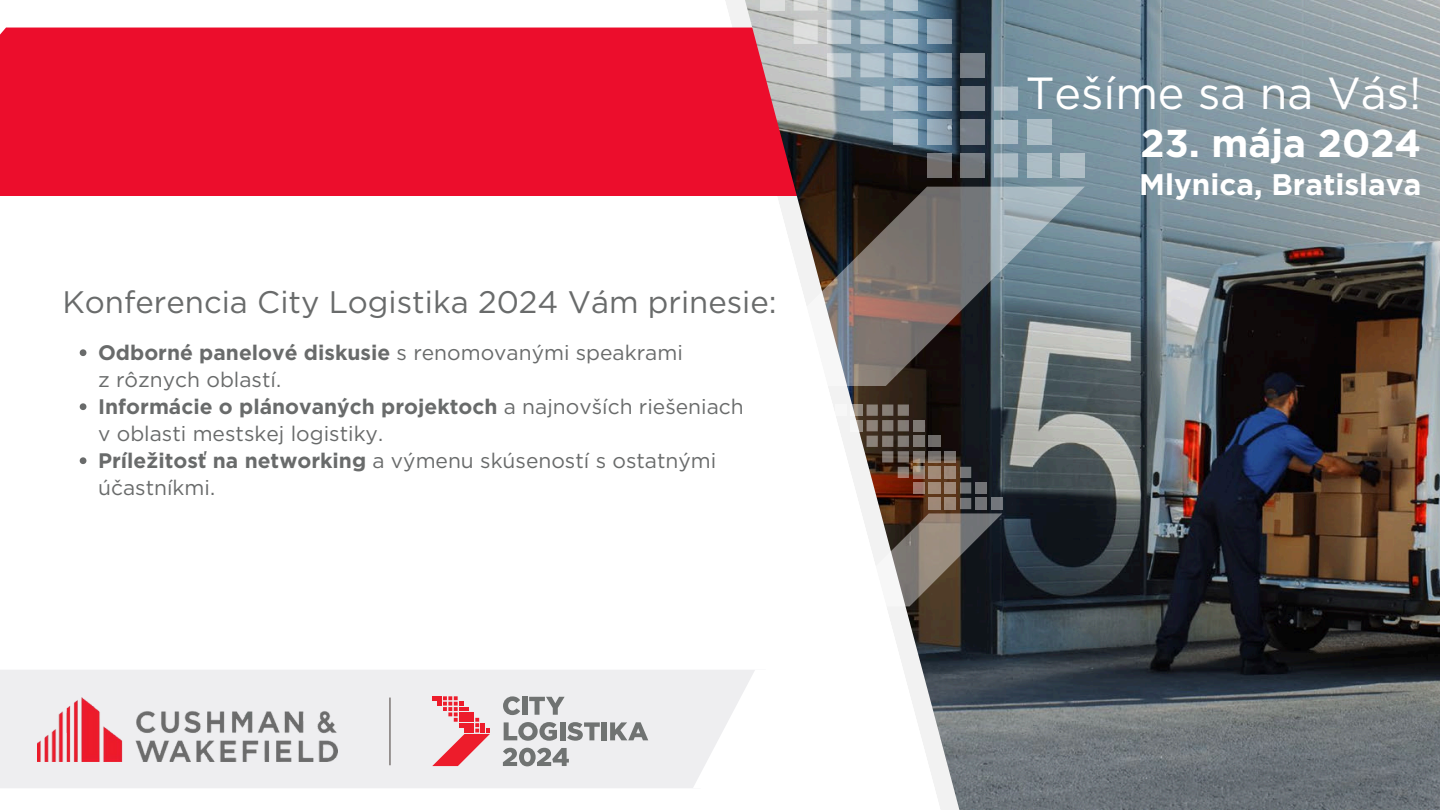
<style>
.page{position:relative;width:1440px;height:810px;background:#fff}
.page>*{position:absolute;margin:0;border:0;box-sizing:border-box;transform-origin:0 0}
.t1{font:44.9px "Gotham";color:#fff}
.t2{font:700 38.8px "Gotham";color:#fff}
.t3{font:31.1px "Gotham";color:#696b6b}
.t4{font:700 29.8px "Gotham";color:#fff}
.t5{font:21px/27px "Gotham";color:#696b6b}
.s1{font-weight:700}
</style>
<div class="page">
<div style="left:0;top:670px;width:693px;height:118px;background:#eeeef0"></div>
<div style="left:693px;top:670px;width:747px;height:118px;background:linear-gradient(to bottom,#e9e9ec,#fafafb)"></div>
<svg style="left:720px;top:0;width:20px;height:788px"></svg>
<div style="left:0;top:28px;width:740px;height:168px;background:#ec0d2c"></div>
<img style="left:740px;top:0;width:700px;height:810px">
<div style="left:867px;top:436px;width:11px;height:11px;background:#8b8279"></div>
<div style="left:882px;top:436px;width:11px;height:11px;background:#857d76"></div>
<div style="left:898px;top:436px;width:11px;height:11px;background:#827c76"></div>
<div style="left:913px;top:436px;width:12px;height:11px;background:#7e7973"></div>
<div style="left:929px;top:436px;width:11px;height:11px;background:#706d6a"></div>
<div style="left:882px;top:451px;width:11px;height:11px;background:#7e736e"></div>
<div style="left:898px;top:451px;width:11px;height:11px;background:#7f756e"></div>
<svg style="left:913px;top:451px;width:12px;height:11px"></svg>
<svg style="left:929px;top:451px;width:11px;height:11px"></svg>
<svg style="left:944px;top:451px;width:12px;height:11px"></svg>
<svg style="left:898px;top:467px;width:11px;height:11px"></svg>
<svg style="left:913px;top:467px;width:12px;height:11px"></svg>
<div style="left:929px;top:467px;width:11px;height:11px;background:#a08b77"></div>
<div style="left:944px;top:467px;width:12px;height:11px;background:#9d8777"></div>
<div style="left:960px;top:467px;width:11px;height:11px;background:#727376"></div>
<div style="left:913px;top:482px;width:12px;height:12px;background:#9f7369"></div>
<div style="left:929px;top:482px;width:11px;height:12px;background:#a08b76"></div>
<div style="left:944px;top:482px;width:12px;height:12px;background:#9d8878"></div>
<div style="left:960px;top:482px;width:11px;height:12px;background:#707376"></div>
<div style="left:976px;top:482px;width:11px;height:12px;background:#737376"></div>
<div style="left:929px;top:498px;width:11px;height:11px;background:#9d8877"></div>
<div style="left:944px;top:498px;width:12px;height:11px;background:#9c8576"></div>
<div style="left:960px;top:498px;width:11px;height:11px;background:#707376"></div>
<div style="left:976px;top:498px;width:11px;height:11px;background:#717376"></div>
<div style="left:991px;top:498px;width:11px;height:11px;background:#73767c"></div>
<svg style="left:851px;top:420px;width:11px;height:11px"></svg>
<div style="left:867px;top:420px;width:11px;height:11px;background:#8e8279"></div>
<div style="left:882px;top:420px;width:11px;height:11px;background:#857f76"></div>
<div style="left:898px;top:420px;width:11px;height:11px;background:#827c76"></div>
<div style="left:913px;top:420px;width:12px;height:11px;background:#7f7973"></div>
<div style="left:835px;top:405px;width:12px;height:11px;background:#f7f7f7"></div>
<svg style="left:851px;top:405px;width:11px;height:11px"></svg>
<div style="left:867px;top:405px;width:11px;height:11px;background:#8b8279"></div>
<div style="left:882px;top:405px;width:11px;height:11px;background:#857f76"></div>
<div style="left:898px;top:405px;width:11px;height:11px;background:#837c75"></div>
<svg style="left:835px;top:513px;width:167px;height:93px"></svg>
<hr style="left:389px;top:698px;width:2px;height:67px;background:#77706e">
<img style="left:38px;top:698px;width:300px;height:63px">
<svg style="left:432px;top:696px;width:58px;height:70px;background:#ed9ea5"></svg>
<svg style="left:503px;top:696px;width:17px;height:19px"></svg>
<div style="left:522px;top:697px;width:5px;height:18px;background:#707372"></div>
<svg style="left:529px;top:697px;width:36px;height:18px"></svg>
<svg style="left:503px;top:748px;width:66px;height:18px"></svg>
<svg style="left:504px;top:722px;width:53px;height:19px"></svg>
<div style="left:560px;top:722px;width:5px;height:18px;background:#707372"></div>
<svg style="left:567px;top:722px;width:33px;height:19px"></svg>
<div style="left:602px;top:722px;width:5px;height:18px;background:#707372"></div>
<svg style="left:610px;top:722px;width:38px;height:18px"></svg>
<svg style="left:80px;top:349px;width:6px;height:7px"></svg>
<svg style="left:80px;top:403px;width:6px;height:7px"></svg>
<svg style="left:80px;top:457px;width:6px;height:7px"></svg>
<svg style="left:794px;top:20px;width:24px;height:24px"></svg>
<svg style="left:827px;top:20px;width:24px;height:24px"></svg>
<svg style="left:860px;top:20px;width:25px;height:24px"></svg>
<svg style="left:894px;top:20px;width:24px;height:24px"></svg>
<div style="left:927px;top:20px;width:24px;height:24px;background:linear-gradient(to right,#99afbe,#8594a1)"></div>
<svg style="left:827px;top:53px;width:24px;height:24px"></svg>
<svg style="left:860px;top:53px;width:25px;height:24px"></svg>
<svg style="left:894px;top:53px;width:24px;height:24px"></svg>
<svg style="left:927px;top:53px;width:24px;height:24px"></svg>
<div style="left:961px;top:53px;width:24px;height:24px;background:#767f86"></div>
<svg style="left:860px;top:87px;width:25px;height:24px"></svg>
<svg style="left:894px;top:87px;width:24px;height:24px"></svg>
<div style="left:927px;top:87px;width:24px;height:24px;background:linear-gradient(to right,#99afbf,#8697a4)"></div>
<div style="left:961px;top:87px;width:24px;height:24px;background:#767f88"></div>
<div style="left:994px;top:87px;width:24px;height:24px;background:#acbdc6"></div>
<svg style="left:894px;top:120px;width:24px;height:24px"></svg>
<svg style="left:927px;top:120px;width:24px;height:24px"></svg>
<div style="left:961px;top:120px;width:24px;height:24px;background:#767f88"></div>
<div style="left:994px;top:120px;width:24px;height:24px;background:#aabbc4"></div>
<div style="left:1027px;top:120px;width:25px;height:24px;background:#acbdc6"></div>
<div style="left:927px;top:153px;width:24px;height:24px;background:linear-gradient(to bottom,#75787c,#726a66)"></div>
<div style="left:961px;top:153px;width:24px;height:24px;background:#73767b"></div>
<div style="left:994px;top:153px;width:24px;height:24px;background:#a9bac3"></div>
<div style="left:1027px;top:153px;width:25px;height:24px;background:#acbdc4"></div>
<div style="left:1061px;top:153px;width:24px;height:24px;background:#afbdc6"></div>
<div style="left:760px;top:0;width:24px;height:11px;background:#dcdede"></div>
<svg style="left:794px;top:0;width:24px;height:11px"></svg>
<svg style="left:827px;top:0;width:24px;height:11px"></svg>
<svg style="left:860px;top:0;width:25px;height:11px"></svg>
<div style="left:894px;top:0;width:24px;height:11px;background:#b0c3cf"></div>
<svg style="left:727px;top:187px;width:358px;height:199px"></svg>
<p class="t3" style="left:62px;top:283px;width:716px">Konferencia City Logistika 2024 Vám prinesie:</p>
<p class="t5" style="left:98px;top:339px;width:586px"><span class="s1">Odborné panelové diskusie</span> s renomovanými speakrami z rôznych oblastí.</p>
<p class="t5" style="left:98px;top:393px;width:647px"><span class="s1">Informácie o plánovaných projektoch</span> a najnovších riešeniach v oblasti mestskej logistiky.</p>
<p class="t5" style="left:98px;top:447px;width:620px"><span class="s1">Príležitosť na networking</span> a výmenu skúseností s ostatnými účastníkmi.</p>
<h1 class="t1" style="left:1026px;top:66px;width:397px">Tešíme sa na Vás!</h1>
<h1 class="t2" style="left:1141px;top:120px;width:282px">23. mája 2024</h1>
<h1 class="t4" style="left:1139px;top:166px;width:284px">Mlynica, Bratislava</h1>
</div>
